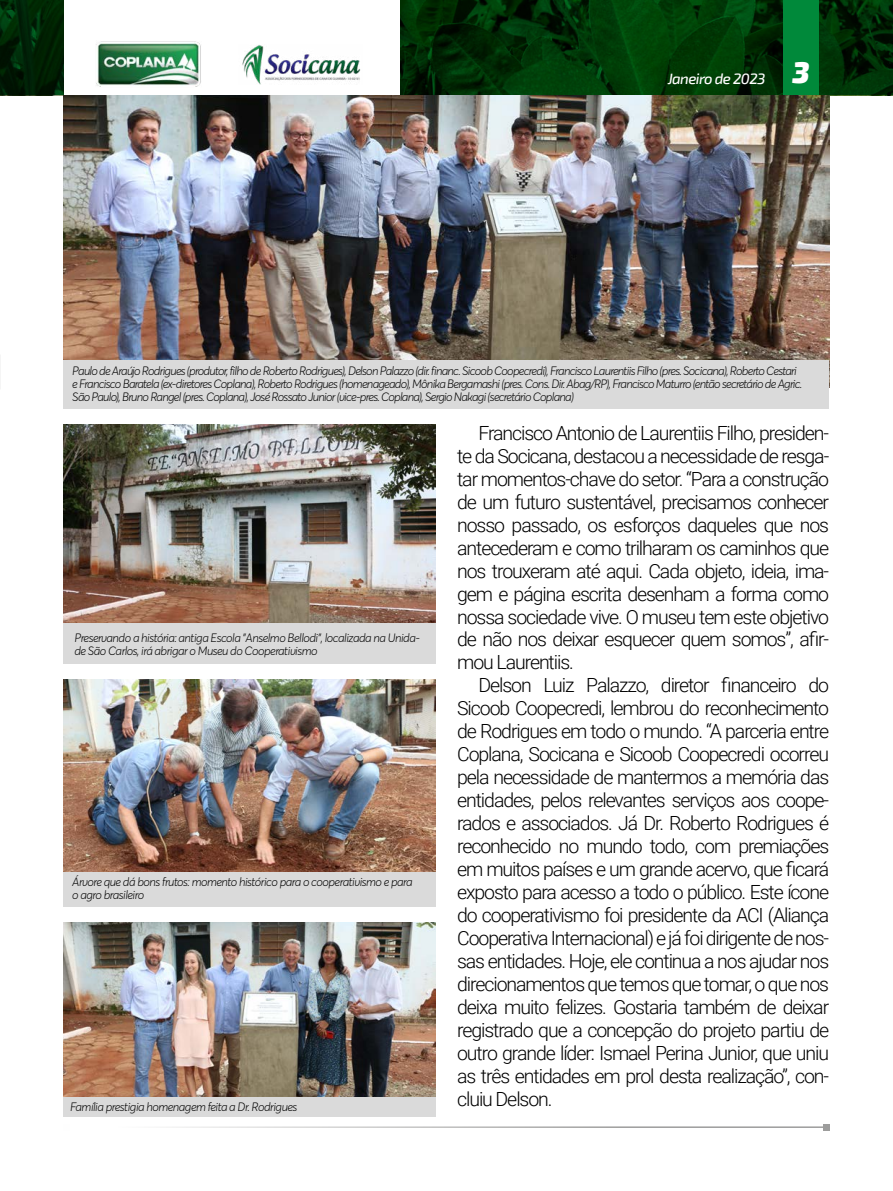
<style>
.page{position:relative;width:893px;height:1191px;background:#fff}
.page>*{position:absolute;margin:0;border:0;box-sizing:border-box;transform-origin:0 0}
.t1{font:300 19.5px/23px "Roboto";letter-spacing:-.055em;color:#000;text-align:justify}
.t2{font:italic 500 15px "Exo 2";letter-spacing:-.04em;color:#fff}
.t3{font:italic 300 12px/12.6px "Averta";letter-spacing:-.06em;color:#000}
.t4{font:italic 300 12px/12.6px "Averta";letter-spacing:-.04em;color:#000}
.s1{font-weight:900;font-size:30px}
</style>
<div class="page">
<img style="left:400px;top:0;width:493px;height:95px">
<img style="left:1px;top:0;width:63px;height:95px">
<div style="left:783px;top:0;width:36px;height:95px;background:#00893a"></div>
<img style="left:242px;top:45px;width:119px;height:39px">
<img style="left:96px;top:41px;width:105px;height:46px">
<hr style="left:67px;top:1126px;width:759px;height:2px;background:#9d9d9c">
<svg style="left:823px;top:1124px;width:6px;height:6px"></svg>
<hr style="left:0;top:0;width:1px;height:95px;background:#00893a">
<img style="left:64px;top:424px;width:372px;height:199px">
<img style="left:64px;top:922px;width:372px;height:175px">
<img style="left:64px;top:679px;width:372px;height:193px">
<div style="left:64px;top:624px;width:372px;height:40px;background:#dadada"></div>
<div style="left:64px;top:872px;width:372px;height:35px;background:#dadada"></div>
<div style="left:64px;top:1097px;width:372px;height:20px;background:#dadada"></div>
<img style="left:64px;top:95px;width:765px;height:265px">
<div style="left:64px;top:360px;width:765px;height:49px;background:#dadada"></div>
<p class="t2" style="left:668px;top:70px;width:143px">Janeiro de 2023 <span class="s1">3</span></p>
<p class="t3" style="left:72px;top:365px;width:732px">Paulo de Araújo Rodrigues (produtor, filho de Roberto Rodrigues), Delson Palazzo (dir. financ. Sicoob Coopecredi), Francisco Laurentiis Filho (pres. Socicana), Roberto Cestari e Francisco Baratela (ex-diretores Coplana), Roberto Rodrigues (homenageado), Mônika Bergamashi (pres. Cons. Dir. Abag/RP), Francisco Maturro (então secretário de Agric.<br>São Paulo), Bruno Rangel (pres. Coplana), José Rossato Junior (vice-pres. Coplana), Sergio Nakagi (secretário Coplana)</p>
<p class="t4" style="left:74px;top:631px;width:347px">Preservando a história: antiga Escola "Anselmo Bellodi", localizada na Unida&shy;de São Carlos, irá abrigar o Museu do Cooperativismo</p>
<p class="t4" style="left:72px;top:875px;width:342px">Árvore que dá bons frutos: momento histórico para o cooperativismo e para o agro brasileiro</p>
<p class="t4" style="left:70px;top:1100px;width:229px">Família prestigia homenagem feita a Dr. Rodrigues</p>
<p class="t1" style="left:457px;top:421px;width:374px;text-indent:21px">Francisco Antonio de Laurentiis Filho, presiden&shy;te da Socicana, destacou a necessidade de resga&shy;tar momentos-chave do setor. “Para a construção de um futuro sustentável, precisamos conhecer nosso passado, os esforços daqueles que nos antecederam e como trilharam os caminhos que nos trouxeram até aqui. Cada objeto, ideia, ima&shy;gem e página escrita desenham a forma como nossa sociedade vive. O museu tem este objetivo de não nos deixar esquecer quem somos”, afir&shy;mou Laurentiis.</p>
<p class="t1" style="left:457px;top:673px;width:374px;text-indent:21px">Delson Luiz Palazzo, diretor financeiro do Sicoob Coopecredi, lembrou do reconhecimento de Rodrigues em todo o mundo. “A parceria entre Coplana, Socicana e Sicoob Coopecredi ocorreu pela necessidade de mantermos a memória das entidades, pelos relevantes serviços aos coope&shy;rados e associados. Já Dr. Roberto Rodrigues é reconhecido no mundo todo, com premiações em muitos países e um grande acervo, que ficará exposto para acesso a todo o público. Este ícone do cooperativismo foi presidente da ACI (Aliança Cooperativa Internacional) e já foi dirigente de nos&shy;sas entidades. Hoje, ele continua a nos ajudar nos direcionamentos que temos que tomar, o que nos deixa muito felizes. Gostaria também de deixar registrado que a concepção do projeto partiu de outro grande líder: Ismael Perina Junior, que uniu as três entidades em prol desta realização”, con&shy;cluiu Delson.</p>
</div>
